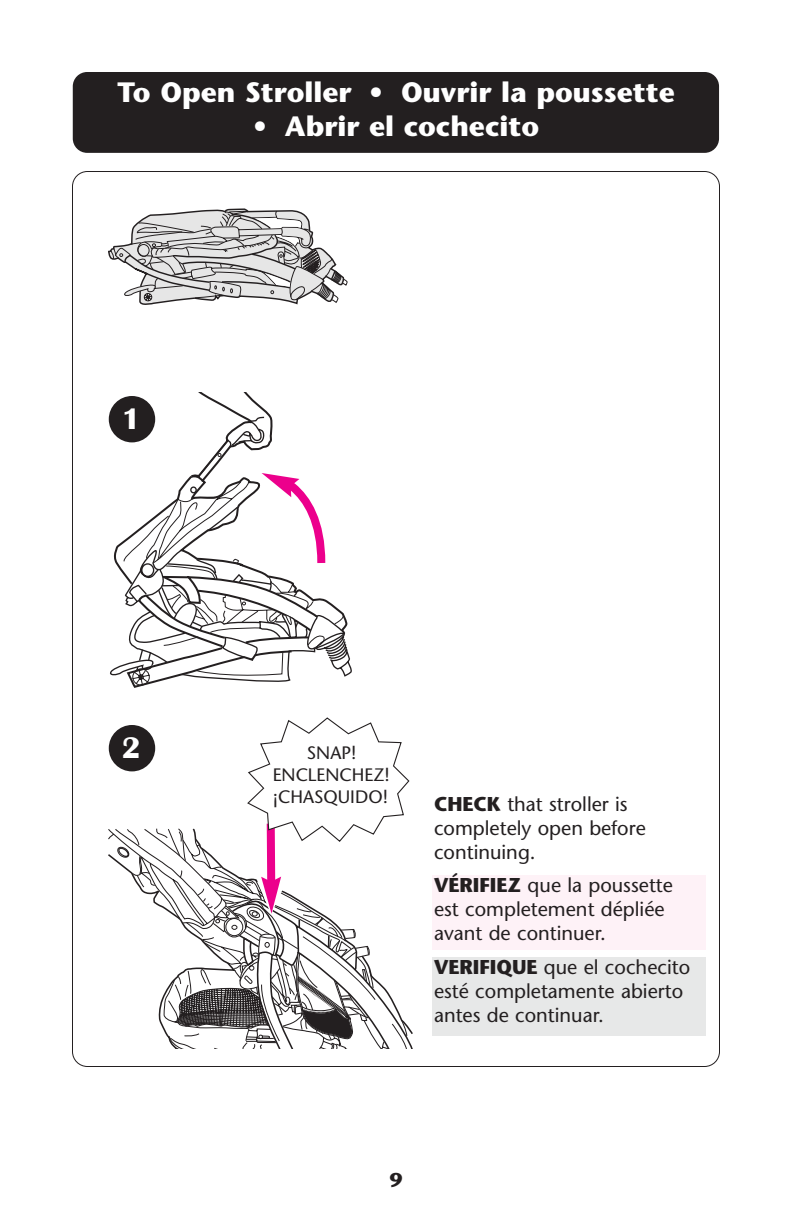
<style>
.page{position:relative;width:792px;height:1224px;background:#fff}
.page>*{position:absolute;margin:0;border:0;box-sizing:border-box;transform-origin:0 0}
.t1{font:700 30.8px "Britannic";color:#fff}
.t2{font:700 28px "Stone Sans";color:#fff}
.t3{font:20px/24px "Stone Sans";color:#231f20}
.t4{font:700 20px "Stone Sans";color:#231f20}
.t5{font:18px/21.6px "Stone Sans";color:#231f20;text-align:center}
.s1{font-weight:700}
</style>
<div class="page">
<div style="left:73px;top:72px;width:646px;height:81px;background:#231f20;border-radius:14px"></div>
<svg style="left:108px;top:208px;width:240px;height:97px"></svg>
<div style="left:432px;top:875px;width:273px;height:75px;background:#fef2f7"></div>
<div style="left:432px;top:958px;width:273px;height:78px;background:#e7e8e8"></div>
<svg style="left:108px;top:392px;width:244px;height:294px"></svg>
<svg style="left:108px;top:717px;width:305px;height:332px"></svg>
<h2 class="t2" style="left:117px;top:83px;width:559px">To Open Stroller • Ouvrir la poussette</h2>
<h2 class="t2" style="left:253px;top:116px;width:288px">• Abrir el cochecito</h2>
<h1 class="t1" style="left:122px;top:401px;width:20px">1</h1>
<h1 class="t1" style="left:122px;top:730px;width:20px">2</h1>
<p class="t5" style="left:273px;top:744px;width:119px">SNAP!<br>ENCLENCHEZ! ¡CHASQUIDO!</p>
<p class="t3" style="left:434px;top:794px;width:213px"><span class="s1">CHECK</span> that stroller is completely open before continuing.</p>
<p class="t3" style="left:434px;top:875px;width:240px"><span class="s1">VÉRIFIEZ</span> que la poussette est completement dépliée avant de continuer.</p>
<p class="t3" style="left:434px;top:958px;width:258px"><span class="s1">VERIFIQUE</span> que el cochecito esté completamente abierto antes de continuar.</p>
<p class="t4" style="left:390px;top:1172px;width:14px">9</p>
</div>
